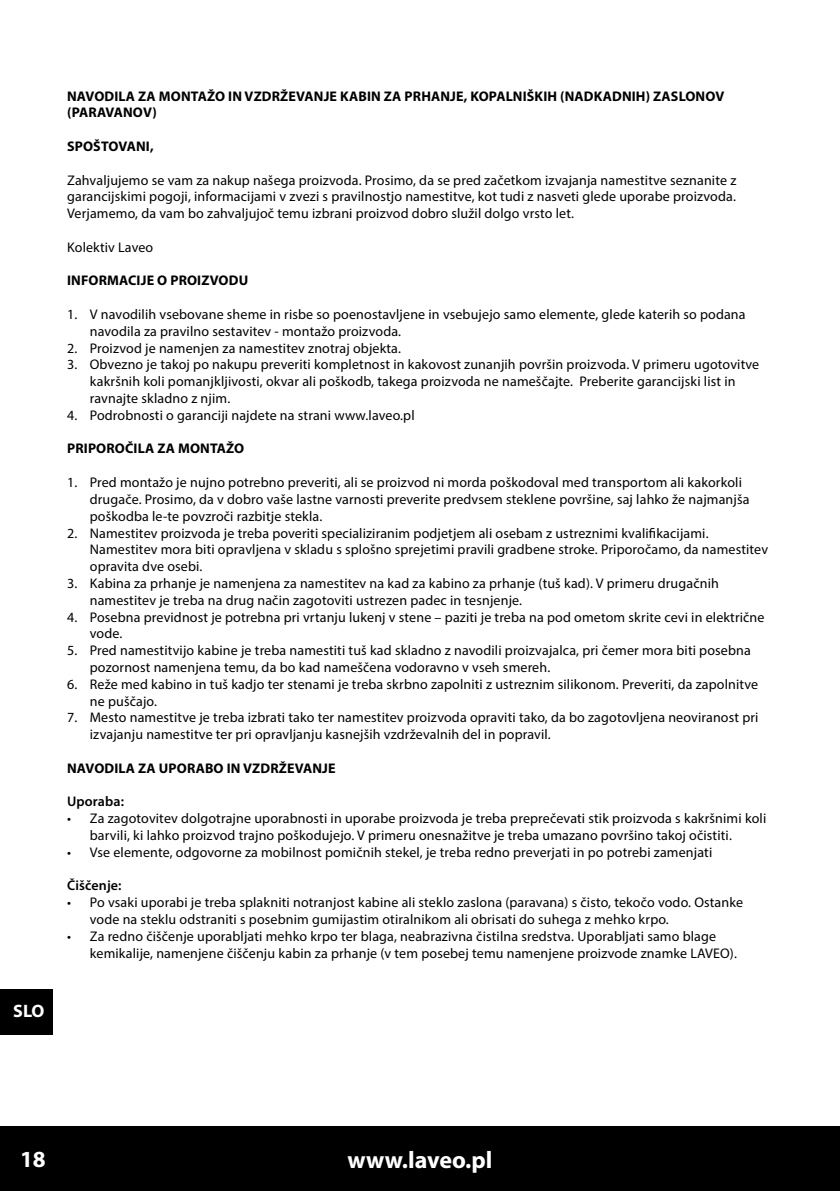
<style>
.page{position:relative;width:840px;height:1191px;background:#fff}
.page>*{position:absolute;margin:0;border:0;box-sizing:border-box;transform-origin:0 0}
.t1{font:700 24px "Myriad Pro";color:#fff}
.t2{font:700 23.2px "Myriad Pro";color:#fff}
.t3{font:700 18px "Myriad Pro";color:#fff}
.t4{font:14px/16.8px "Myriad Pro";letter-spacing:.01em;color:#000}
.t5{font:700 14px/16.8px "Myriad Pro";letter-spacing:.01em;color:#000}
.t6{font:600 14px "Myriad Pro";letter-spacing:.01em;color:#000}
</style>
<div class="page">
<div style="left:0;top:1125px;width:839px;height:66px;background:#000"></div>
<div style="left:0;top:989px;width:52px;height:45px;background:#000"></div>
<p class="t3" style="left:13px;top:999px;width:33px">SLO</p>
<p class="t5" style="left:67px;top:87px;width:658px">NAVODILA ZA MONTAŽO IN VZDRŽEVANJE KABIN ZA PRHANJE, KOPALNIŠKIH (NADKADNIH) ZASLONOV (PARAVANOV)</p>
<p class="t5" style="left:67px;top:137px;width:88px">SPOŠTOVANI,</p>
<p class="t4" style="left:67px;top:171px;width:670px;text-align:justify">Zahvaljujemo se vam za nakup našega proizvoda. Prosimo, da se pred začetkom izvajanja namestitve seznanite z garancijskimi pogoji, informacijami v zvezi s pravilnostjo namestitve, kot tudi z nasveti glede uporabe proizvoda.<br>Verjamemo, da vam bo zahvaljujoč temu izbrani proizvod dobro služil dolgo vrsto let.</p>
<p class="t4" style="left:67px;top:238px;width:88px">Kolektiv Laveo</p>
<p class="t5" style="left:67px;top:272px;width:182px">INFORMACIJE O PROIZVODU</p>
<p class="t4" style="left:90px;top:306px;width:657px;text-indent:-23px">1. V navodilih vsebovane sheme in risbe so poenostavljene in vsebujejo samo elemente, glede katerih so podana navodila za pravilno sestavitev - montažo proizvoda.</p>
<p class="t4" style="left:67px;top:339px;width:335px">2. Proizvod je namenjen za namestitev znotraj objekta.</p>
<p class="t4" style="left:90px;top:356px;width:670px;text-indent:-23px">3. Obvezno je takoj po nakupu preveriti kompletnost in kakovost zunanjih površin proizvoda. V primeru ugotovitve kakršnih koli pomanjkljivosti, okvar ali poškodb, takega proizvoda ne nameščajte. Preberite garancijski list in ravnajte skladno z njim.</p>
<p class="t4" style="left:67px;top:406px;width:349px">4. Podrobnosti o garanciji najdete na strani www.laveo.pl</p>
<p class="t5" style="left:67px;top:440px;width:178px">PRIPOROČILA ZA MONTAŽO</p>
<p class="t4" style="left:90px;top:474px;width:660px;text-indent:-23px">1. Pred montažo je nujno potrebno preveriti, ali se proizvod ni morda poškodoval med transportom ali kakorkoli drugače. Prosimo, da v dobro vaše lastne varnosti preverite predvsem steklene površine, saj lahko že najmanjša poškodba le-te povzroči razbitje stekla.</p>
<p class="t4" style="left:90px;top:524px;width:679px;text-indent:-23px">2. Namestitev proizvoda je treba poveriti specializiranim podjetjem ali osebam z ustreznimi kvalifikacijami.<br>Namestitev mora biti opravljena v skladu s splošno sprejetimi pravili gradbene stroke. Priporočamo, da namestitev opravita dve osebi.</p>
<p class="t4" style="left:90px;top:574px;width:630px;text-indent:-23px">3. Kabina za prhanje je namenjena za namestitev na kad za kabino za prhanje (tuš kad). V primeru drugačnih namestitev je treba na drug način zagotoviti ustrezen padec in tesnjenje.</p>
<p class="t4" style="left:90px;top:608px;width:676px;text-indent:-23px">4. Posebna previdnost je potrebna pri vrtanju lukenj v stene – paziti je treba na pod ometom skrite cevi in električne vode.</p>
<p class="t4" style="left:90px;top:642px;width:662px;text-indent:-23px">5. Pred namestitvijo kabine je treba namestiti tuš kad skladno z navodili proizvajalca, pri čemer mora biti posebna pozornost namenjena temu, da bo kad nameščena vodoravno v vseh smereh.</p>
<p class="t4" style="left:90px;top:675px;width:669px;text-indent:-23px">6. Reže med kabino in tuš kadjo ter stenami je treba skrbno zapolniti z ustreznim silikonom. Preveriti, da zapolnitve ne puščajo.</p>
<p class="t4" style="left:90px;top:709px;width:669px;text-indent:-23px">7. Mesto namestitve je treba izbrati tako ter namestitev proizvoda opraviti tako, da bo zagotovljena neoviranost pri izvajanju namestitve ter pri opravljanju kasnejših vzdrževalnih del in popravil.</p>
<p class="t5" style="left:67px;top:759px;width:270px">NAVODILA ZA UPORABO IN VZDRŽEVANJE</p>
<p class="t6" style="left:67px;top:792px;width:58px">Uporaba:</p>
<p class="t4" style="left:90px;top:810px;width:677px;text-indent:-23px">• Za zagotovitev dolgotrajne uporabnosti in uporabe proizvoda je treba preprečevati stik proizvoda s kakršnimi koli barvili, ki lahko proizvod trajno poškodujejo. V primeru onesnažitve je treba umazano površino takoj očistiti.</p>
<p class="t4" style="left:67px;top:843px;width:646px">• Vse elemente, odgovorne za mobilnost pomičnih stekel, je treba redno preverjati in po potrebi zamenjati</p>
<p class="t6" style="left:67px;top:876px;width:56px">Čiščenje:</p>
<p class="t4" style="left:90px;top:894px;width:654px;text-indent:-23px">• Po vsaki uporabi je treba splakniti notranjost kabine ali steklo zaslona (paravana) s čisto, tekočo vodo. Ostanke vode na steklu odstraniti s posebnim gumijastim otiralnikom ali obrisati do suhega z mehko krpo.</p>
<p class="t4" style="left:90px;top:927px;width:648px;text-indent:-23px">• Za redno čiščenje uporabljati mehko krpo ter blaga, neabrazivna čistilna sredstva. Uporabljati samo blage kemikalije, namenjene čiščenju kabin za prhanje (v tem posebej temu namenjene proizvode znamke LAVEO).</p>
<h2 class="t2" style="left:20px;top:1144px;width:27px">18</h2>
<h1 class="t1" style="left:347px;top:1144px;width:146px">www.laveo.pl</h1>
</div>
